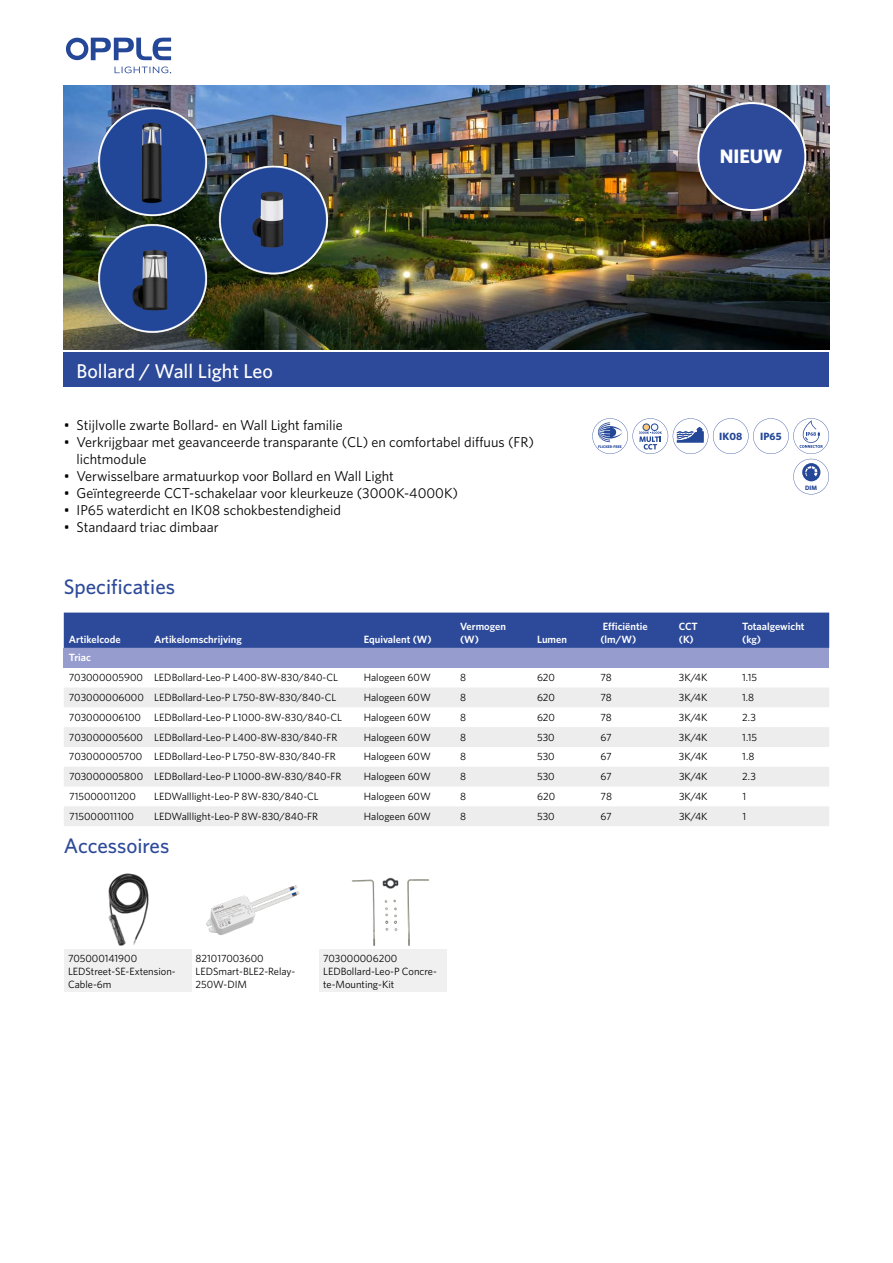
<style>
.page{position:relative;width:893px;height:1263px;background:#fff}
.page>*{position:absolute;margin:0;border:0;box-sizing:border-box;transform-origin:0 0}
.t1{font:500 21px "Whitney";color:#2d4a9a}
.t2{font:500 19.95px "Whitney";color:#fff}
.t3{font:700 19.5px "Whitney";color:#fff}
.t4{font:14.25px/17.1px "Whitney";color:#000}
.t5{font:10.5px/12.6px "Whitney";color:#000}
.t6{font:600 10.5px/12.6px "Whitney";color:#fff}
.t7{font:700 10.5px "Whitney";color:#244798}
.t8{font:700 6.3px "Whitney";color:#244798}
.t9{font:700 3.75px "Whitney";color:#244798}
</style>
<div class="page">
<svg style="left:66px;top:37px;width:105px;height:36px"></svg>
<div style="left:64px;top:352px;width:765px;height:35px;background:#2d4a9a"></div>
<img style="left:64px;top:85px;width:765px;height:265px">
<svg style="left:592px;top:418px;width:237px;height:76px"></svg>
<div style="left:698px;top:103px;width:107px;height:107px;background:#2d4a9a;border-radius:50%"></div>
<div style="left:697px;top:102px;width:109px;height:109px;border:2px solid #fff;border-radius:50%"></div>
<div style="left:64px;top:613px;width:765px;height:35px;background:#2d4a9a"></div>
<div style="left:64px;top:648px;width:765px;height:20px;background:#979cce"></div>
<svg style="left:64px;top:688px;width:765px;height:138px;fill:#ededed"></svg>
<div style="left:64px;top:950px;width:127px;height:42px;background:#f0f0f0"></div>
<img style="left:64px;top:873px;width:382px;height:77px">
<div style="left:319px;top:950px;width:127px;height:42px;background:#f0f0f0"></div>
<h3 class="t3" style="left:720px;top:143px;width:64px">NIEUW</h3>
<h2 class="t2" style="left:77px;top:357px;width:198px">Bollard / Wall Light Leo</h2>
<h3 class="t4" style="left:64px;top:416px;width:281px">• Stijlvolle zwarte Bollard- en Wall Light familie</h3>
<h3 class="t4" style="left:77px;top:433px;width:459px;text-indent:-13px">• Verkrijgbaar met geavanceerde transparante (CL) en comfortabel diffuus (FR) lichtmodule</h3>
<h3 class="t4" style="left:64px;top:467px;width:332px">• Verwisselbare armatuurkop voor Bollard en Wall Light</h3>
<h3 class="t4" style="left:64px;top:484px;width:396px">• Geïntegreerde CCT-schakelaar voor kleurkeuze (3000K-4000K)</h3>
<h3 class="t4" style="left:64px;top:501px;width:279px">• IP65 waterdicht en IK08 schokbestendigheid</h3>
<h3 class="t4" style="left:64px;top:519px;width:156px">• Standaard triac dimbaar</h3>
<h1 class="t1" style="left:64px;top:573px;width:113px">Specificaties</h1>
<p class="t6" style="left:69px;top:633px;width:53px">Artikelcode</p>
<p class="t6" style="left:154px;top:633px;width:89px">Artikelomschrijving</p>
<p class="t6" style="left:364px;top:633px;width:69px">Equivalent (W)</p>
<p class="t6" style="left:460px;top:620px;width:47px">Vermogen (W)</p>
<p class="t6" style="left:537px;top:633px;width:31px">Lumen</p>
<p class="t9" style="left:598px;top:444px;width:25px">FLICKER-FREE</p>
<p class="t7" style="left:719px;top:429px;width:25px">IK08</p>
<p class="t7" style="left:760px;top:429px;width:23px">IP65</p>
<p class="t8" style="left:805px;top:483px;width:13px">DIM</p>
<p class="t6" style="left:600px;top:620px;width:49px">Efficiëntie (lm/W)</p>
<p class="t6" style="left:679px;top:620px;width:21px">CCT (K)</p>
<p class="t6" style="left:742px;top:620px;width:64px">Totaalgewicht (kg)</p>
<p class="t6" style="left:69px;top:651px;width:24px">Triac</p>
<p class="t5" style="left:69px;top:671px;width:271px">703000005900 LEDBollard-Leo-P L400-8W-830/840-CL</p>
<p class="t5" style="left:364px;top:671px;width:69px">Halogeen 60W</p>
<p class="t5" style="left:460px;top:671px;width:7px">8</p>
<p class="t5" style="left:537px;top:671px;width:20px">620</p>
<p class="t5" style="left:600px;top:671px;width:13px">78</p>
<p class="t5" style="left:679px;top:671px;width:30px">3K/4K</p>
<p class="t5" style="left:742px;top:671px;width:16px">1.15</p>
<p class="t5" style="left:69px;top:691px;width:269px">703000006000 LEDBollard-Leo-P L750-8W-830/840-CL</p>
<p class="t5" style="left:364px;top:691px;width:69px">Halogeen 60W</p>
<p class="t5" style="left:460px;top:691px;width:7px">8</p>
<p class="t5" style="left:537px;top:691px;width:20px">620</p>
<p class="t5" style="left:600px;top:691px;width:13px">78</p>
<p class="t5" style="left:679px;top:691px;width:30px">3K/4K</p>
<p class="t5" style="left:742px;top:691px;width:14px">1.8</p>
<p class="t5" style="left:69px;top:711px;width:74px">703000006100</p>
<p class="t5" style="left:154px;top:711px;width:189px">LEDBollard-Leo-P L1000-8W-830/840-CL</p>
<p class="t5" style="left:364px;top:711px;width:69px">Halogeen 60W</p>
<p class="t5" style="left:460px;top:711px;width:7px">8</p>
<p class="t5" style="left:537px;top:711px;width:20px">620</p>
<p class="t5" style="left:600px;top:711px;width:13px">78</p>
<p class="t5" style="left:679px;top:711px;width:30px">3K/4K</p>
<p class="t5" style="left:742px;top:711px;width:15px">2.3</p>
<p class="t5" style="left:69px;top:730px;width:270px">703000005600 LEDBollard-Leo-P L400-8W-830/840-FR</p>
<p class="t5" style="left:364px;top:730px;width:69px">Halogeen 60W</p>
<p class="t5" style="left:460px;top:730px;width:7px">8</p>
<p class="t5" style="left:537px;top:730px;width:19px">530</p>
<p class="t5" style="left:600px;top:730px;width:13px">67</p>
<p class="t5" style="left:679px;top:730px;width:30px">3K/4K</p>
<p class="t5" style="left:742px;top:730px;width:16px">1.15</p>
<p class="t5" style="left:69px;top:750px;width:268px">703000005700 LEDBollard-Leo-P L750-8W-830/840-FR</p>
<p class="t5" style="left:364px;top:750px;width:69px">Halogeen 60W</p>
<p class="t5" style="left:460px;top:750px;width:7px">8</p>
<p class="t5" style="left:537px;top:750px;width:19px">530</p>
<p class="t5" style="left:600px;top:750px;width:13px">67</p>
<p class="t5" style="left:679px;top:750px;width:30px">3K/4K</p>
<p class="t5" style="left:742px;top:750px;width:14px">1.8</p>
<p class="t5" style="left:69px;top:770px;width:274px">703000005800 LEDBollard-Leo-P L1000-8W-830/840-FR</p>
<p class="t5" style="left:364px;top:770px;width:69px">Halogeen 60W</p>
<p class="t5" style="left:460px;top:770px;width:7px">8</p>
<p class="t5" style="left:537px;top:770px;width:19px">530</p>
<p class="t5" style="left:601px;top:770px;width:13px">67</p>
<p class="t5" style="left:679px;top:770px;width:30px">3K/4K</p>
<p class="t5" style="left:742px;top:770px;width:15px">2.3</p>
<p class="t5" style="left:69px;top:790px;width:68px">715000011200</p>
<p class="t5" style="left:154px;top:790px;width:166px">LEDWalllight-Leo-P 8W-830/840-CL</p>
<p class="t5" style="left:364px;top:790px;width:69px">Halogeen 60W</p>
<p class="t5" style="left:460px;top:790px;width:7px">8</p>
<p class="t5" style="left:537px;top:790px;width:20px">620</p>
<p class="t5" style="left:601px;top:790px;width:13px">78</p>
<p class="t5" style="left:679px;top:790px;width:30px">3K/4K</p>
<p class="t5" style="left:742px;top:790px;width:5px">1</p>
<p class="t5" style="left:69px;top:810px;width:66px">715000011100</p>
<p class="t5" style="left:154px;top:810px;width:165px">LEDWalllight-Leo-P 8W-830/840-FR</p>
<p class="t5" style="left:364px;top:810px;width:69px">Halogeen 60W</p>
<p class="t5" style="left:460px;top:810px;width:7px">8</p>
<p class="t5" style="left:537px;top:810px;width:19px">530</p>
<p class="t5" style="left:601px;top:810px;width:13px">67</p>
<p class="t5" style="left:679px;top:810px;width:30px">3K/4K</p>
<p class="t5" style="left:742px;top:810px;width:5px">1</p>
<h1 class="t1" style="left:64px;top:832px;width:107px">Accessoires</h1>
<p class="t5" style="left:68px;top:952px;width:109px">705000141900<br>LEDStreet-SE-Extension-<br>Cable-6m</p>
<p class="t5" style="left:196px;top:952px;width:101px">821017003600<br>LEDSmart-BLE2-Relay-<br>250W-DIM</p>
<p class="t5" style="left:323px;top:952px;width:115px">703000006200<br>LEDBollard-Leo-P Concre&shy;te-Mounting-Kit</p>
</div>
